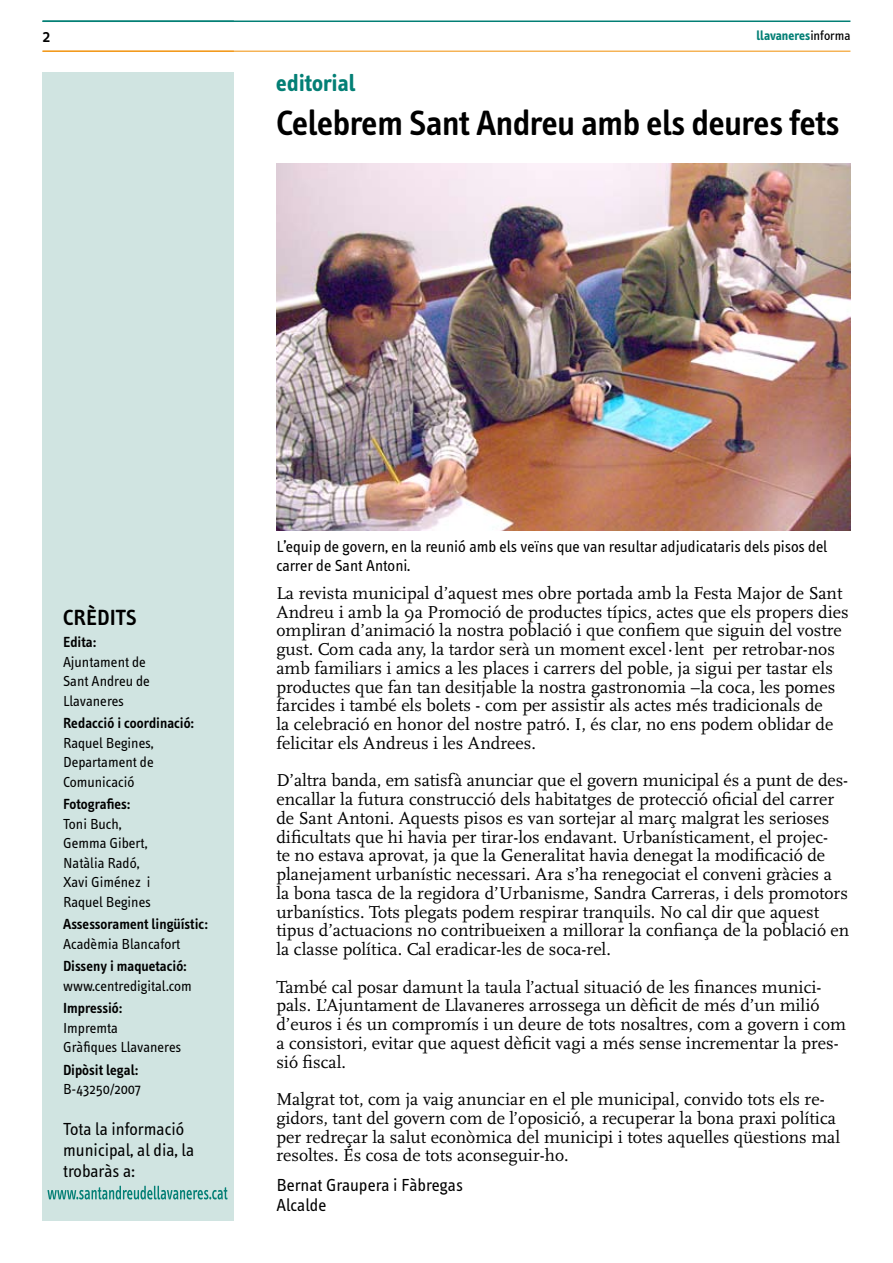
<style>
.page{position:relative;width:893px;height:1263px;background:#fff}
.page>*{position:absolute;margin:0;border:0;box-sizing:border-box;transform-origin:0 0}
.t1{font:600 36px "Info Text";letter-spacing:-.01em;color:#000}
.t2{font:700 24px "Info Text";color:#037f75}
.t3{font:600 22.5px "Info Text";color:#000}
.t4{font:18px/18.8px "Scala";color:#000}
.t5{font:18px/21px "Info Text";color:#000}
.t6{font:500 18px "Info Text";color:#000}
.t7{font:16.5px/19.5px "Info Text";color:#000}
.t8{font:15px/19.5px "Info Text";color:#000}
.t9{font:600 15px "Info Text";color:#000}
.t10{font:700 13.5px "Info Text";color:#037f75}
.s1{font-weight:400;color:#000}
</style>
<div class="page">
<div style="left:43px;top:72px;width:191px;height:1148px;background:#d0e4e1"></div>
<hr style="left:43px;top:21px;width:807px;height:1px;background:#037f75">
<hr style="left:43px;top:51px;width:807px;height:1px;background:#f18e03">
<img style="left:276px;top:164px;width:574px;height:367px">
<svg style="left:47px;top:1186px;width:181px;height:13px"></svg>
<p class="t6" style="left:43px;top:26px;width:9px">2</p>
<h2 class="t2" style="left:276px;top:69px;width:81px">editorial</h2>
<p class="t10" style="left:756px;top:28px;width:95px">llavaneres<span class="s1">informa</span></p>
<h1 class="t1" style="left:276px;top:103px;width:565px">Celebrem Sant Andreu amb els deures fets</h1>
<p class="t3" style="left:63px;top:605px;width:75px">CRÈDITS</p>
<p class="t9" style="left:63px;top:634px;width:35px">Edita:</p>
<p class="t8" style="left:63px;top:652px;width:88px">Ajuntament de<br>Sant Andreu de<br>Llavaneres</p>
<p class="t9" style="left:63px;top:715px;width:132px">Redacció i coordinació:</p>
<p class="t8" style="left:63px;top:733px;width:92px;text-align:justify">Raquel Begines, Departament de Comunicació</p>
<p class="t9" style="left:63px;top:796px;width:69px">Fotografies:</p>
<p class="t8" style="left:63px;top:814px;width:89px">Toni Buch,<br>Gemma Gibert,<br>Natàlia Radó,<br>Xavi Giménez i<br>Raquel Begines</p>
<p class="t9" style="left:63px;top:916px;width:146px">Assessorament lingüístic:</p>
<p class="t8" style="left:63px;top:934px;width:119px">Acadèmia Blancafort</p>
<p class="t9" style="left:63px;top:958px;width:125px">Disseny i maquetació:</p>
<p class="t8" style="left:63px;top:976px;width:130px">www.centredigital.com</p>
<p class="t9" style="left:63px;top:1000px;width:61px">Impressió:</p>
<p class="t8" style="left:63px;top:1018px;width:120px">Impremta<br>Gràfiques Llavaneres</p>
<p class="t9" style="left:63px;top:1061px;width:76px">Dipòsit legal:</p>
<p class="t8" style="left:63px;top:1080px;width:79px">B-43250/2007</p>
<p class="t5" style="left:63px;top:1119px;width:133px">Tota la informació municipal, al dia, la trobaràs a:</p>
<p class="t7" style="left:276px;top:537px;width:552px">L’equip de govern, en la reunió amb els veïns que van resultar adjudicataris dels pisos del carrer de Sant Antoni.</p>
<p class="t4" style="left:276px;top:584px;width:574px">La revista municipal d’aquest mes obre portada amb la Festa Major de Sant Andreu i amb la 9a Promoció de productes típics, actes que els propers dies ompliran d’animació la nostra població i que confiem que siguin del vostre gust. Com cada any, la tardor serà un moment excel·lent per retrobar-nos amb familiars i amics a les places i carrers del poble, ja sigui per tastar els productes que fan tan desitjable la nostra gastronomia –la coca, les pomes farcides i també els bolets - com per assistir als actes més tradicionals de<br>la celebració en honor del nostre patró. I, és clar, no ens podem oblidar de felicitar els Andreus i les Andrees.</p>
<p class="t4" style="left:276px;top:771px;width:574px">D’altra banda, em satisfà anunciar que el govern municipal és a punt de des&shy;encallar la futura construcció dels habitatges de protecció oficial del carrer de Sant Antoni. Aquests pisos es van sortejar al març malgrat les serioses dificultats que hi havia per tirar-los endavant. Urbanísticament, el projec-<br>te no estava aprovat, ja que la Generalitat havia denegat la modificació de planejament urbanístic necessari. Ara s’ha renegociat el conveni gràcies a la bona tasca de la regidora d’Urbanisme, Sandra Carreras, i dels promotors urbanístics. Tots plegats podem respirar tranquils. No cal dir que aquest tipus d’actuacions no contribueixen a millorar la confiança de la població en la classe política. Cal eradicar-les de soca-rel.</p>
<p class="t4" style="left:276px;top:978px;width:571px">També cal posar damunt la taula l’actual situació de les finances munici&shy;pals. L’Ajuntament de Llavaneres arrossega un dèficit de més d’un milió d’euros i és un compromís i un deure de tots nosaltres, com a govern i com a consistori, evitar que aquest dèficit vagi a més sense incrementar la pres&shy;sió fiscal.</p>
<p class="t4" style="left:276px;top:1090px;width:565px">Malgrat tot, com ja vaig anunciar en el ple municipal, convido tots els re&shy;gidors, tant del govern com de l’oposició, a recuperar la bona praxi política per redreçar la salut econòmica del municipi i totes aquelles qüestions mal resoltes. És cosa de tots aconseguir-ho.</p>
<p class="t5" style="left:276px;top:1176px;width:188px;line-height:19.5px">Bernat Graupera i Fàbregas<br>Alcalde</p>
</div>
